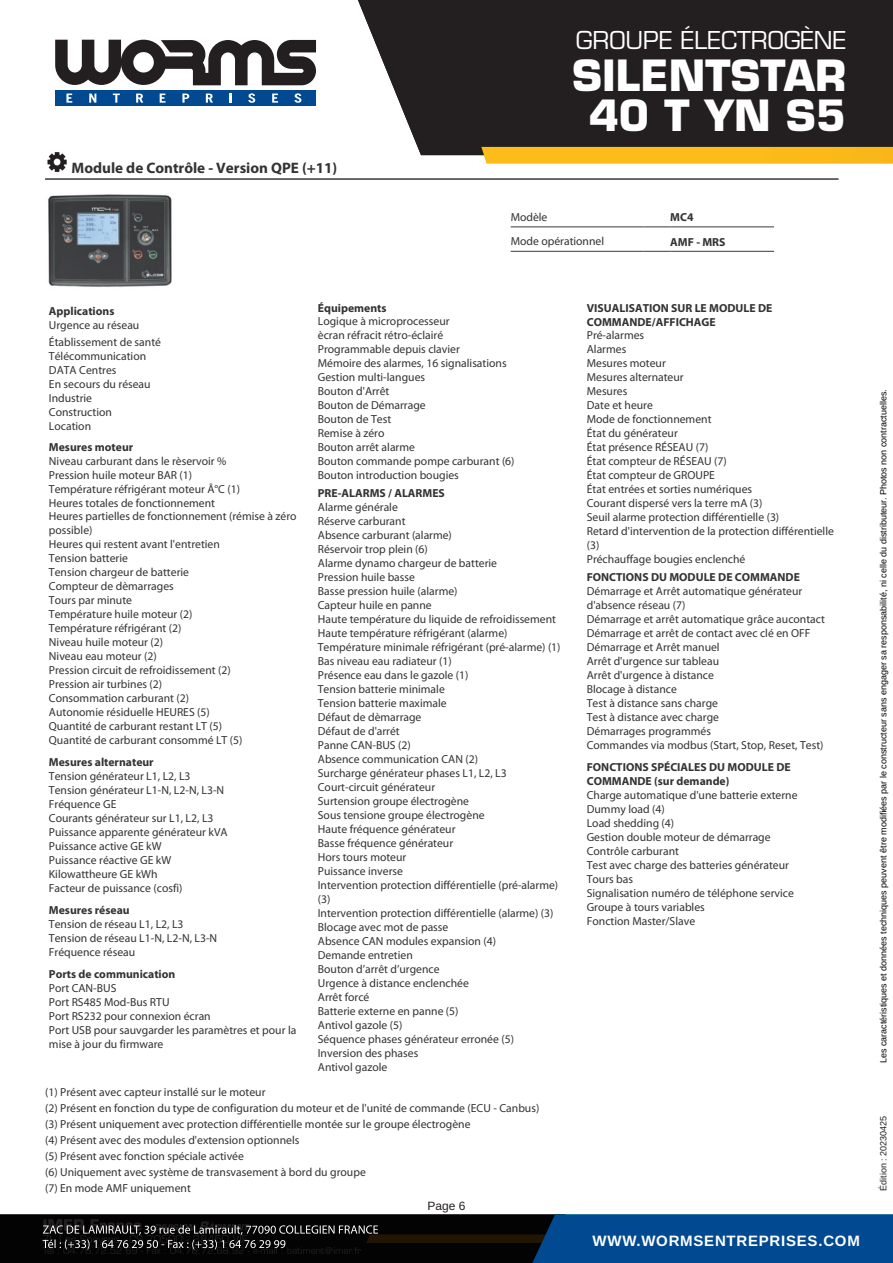
<style>
.page{position:relative;width:893px;height:1263px;background:#fff}
.page>*{position:absolute;margin:0;border:0;box-sizing:border-box;transform-origin:0 0}
.t1{font:700 42px/40.5px "Eurostile LT Std";color:#fff;text-align:center}
.t2{font:24px "Eurostile LT Std";color:#fff}
.t3{font:700 15.15px "Myriad Pro";color:#333}
.t4{font:700 15px "Arimo";letter-spacing:.05em;color:#fff}
.t5{font:12px "Arimo";color:#231f20}
.t6{font:11.7px/14px "Myriad Pro";color:#333}
.t7{font:700 11.7px "Myriad Pro";color:#333}
.t8{font:9px "Arimo";color:#000}
.t9{font:9px "Arimo";color:#231f20}
.s1{font-weight:700}
</style>
<div class="page">
<div style="left:358px;top:0;width:535px;height:155px;background:#231f20"></div>
<div style="left:481px;top:147px;width:412px;height:16px;background:#fdbc19"></div>
<svg style="left:55px;top:40px;width:261px;height:66px"></svg>
<svg style="left:0;top:1214px;width:893px;height:49px;background:#0d2944"></svg>
<img style="left:47px;top:152px;width:20px;height:20px">
<hr style="left:45px;top:178px;width:794px;height:2px;background:#000">
<img style="left:48px;top:194px;width:124px;height:93px">
<hr style="left:511px;top:226px;width:133px;height:1px;background:#555">
<svg style="left:644px;top:226px;width:26px;height:1px"></svg>
<hr style="left:670px;top:226px;width:104px;height:1px;background:#555">
<hr style="left:511px;top:251px;width:133px;height:1px;background:#555">
<svg style="left:644px;top:251px;width:26px;height:1px"></svg>
<hr style="left:670px;top:251px;width:104px;height:1px;background:#555">
<p class="t3" style="left:72px;top:158px;width:267px">Module de Contrôle - Version QPE (+11)</p>
<h2 class="t2" style="left:576px;top:25px;width:272px">GROUPE ÉLECTROGÈNE</h2>
<h1 class="t1" style="left:572px;top:55px;width:276px">SILENTSTAR<br>40 T YN S5</h1>
<p class="t6" style="left:511px;top:210px;width:38px">Modèle</p>
<p class="t7" style="left:670px;top:210px;width:25px">MC4</p>
<p class="t6" style="left:511px;top:234px;width:95px">Mode opérationnel</p>
<p class="t7" style="left:670px;top:234px;width:57px">AMF - MRS</p>
<p class="t6" style="left:49px;top:304px;width:92px"><span class="s1">Applications<br></span>Urgence au réseau</p>
<p class="t6" style="left:49px;top:335px;width:114px">Établissement de santé<br>Télécommunication<br>DATA Centres<br>En secours du réseau<br>Industrie<br>Construction<br>Location</p>
<p class="t6" style="left:49px;top:439px;width:249px"><span class="s1">Mesures moteur<br></span>Niveau carburant dans le rèservoir %<br>Pression huile moteur BAR (1)<br>Température réfrigérant moteur Â°C (1)<br>Heures totales de fonctionnement<br>Heures partielles de fonctionnement (rémise à zéro possible)<br>Heures qui restent avant l'entretien<br>Tension batterie<br>Tension chargeur de batterie<br>Compteur de dèmarrages<br>Tours par minute<br>Température huile moteur (2)<br>Température réfrigérant (2)<br>Niveau huile moteur (2)<br>Niveau eau moteur (2)<br>Pression circuit de refroidissement (2)<br>Pression air turbines (2)<br>Consommation carburant (2)<br>Autonomie résiduelle HEURES (5)<br>Quantité de carburant restant LT (5)<br>Quantité de carburant consommé LT (5)</p>
<p class="t6" style="left:49px;top:755px;width:180px"><span class="s1">Mesures alternateur<br></span>Tension générateur L1, L2, L3<br>Tension générateur L1-N, L2-N, L3-N<br>Fréquence GE<br>Courants générateur sur L1, L2, L3<br>Puissance apparente générateur kVA<br>Puissance active GE kW<br>Puissance réactive GE kW<br>Kilowattheure GE kWh<br>Facteur de puissance (cosfi)</p>
<p class="t6" style="left:49px;top:903px;width:170px"><span class="s1">Mesures réseau<br></span>Tension de réseau L1, L2, L3<br>Tension de réseau L1-N, L2-N, L3-N<br>Fréquence réseau</p>
<p class="t6" style="left:49px;top:967px;width:249px"><span class="s1">Ports de communication<br></span>Port CAN-BUS<br>Port RS485 Mod-Bus RTU<br>Port RS232 pour connexion écran<br>Port USB pour sauvgarder les paramètres et pour la mise à jour du firmware</p>
<p class="t6" style="left:318px;top:300px;width:198px"><span class="s1">Équipements<br></span>Logique à microprocesseur<br>ècran réfracit rétro-éclairé<br>Programmable depuis clavier<br>Mémoire des alarmes, 16 signalisations<br>Gestion multi-langues<br>Bouton d'Arrêt<br>Bouton de Démarrage<br>Bouton de Test<br>Remise à zéro<br>Bouton arrêt alarme<br>Bouton commande pompe carburant (6)<br>Bouton introduction bougies</p>
<p class="t6" style="left:318px;top:486px;width:244px"><span class="s1">PRE-ALARMS / ALARMES<br></span>Alarme générale<br>Réserve carburant<br>Absence carburant (alarme)<br>Réservoir trop plein (6)<br>Alarme dynamo chargeur de batterie<br>Pression huile basse<br>Basse pression huile (alarme)<br>Capteur huile en panne<br>Haute température du liquide de refroidissement<br>Haute température réfrigérant (alarme)<br>Température minimale réfrigérant (pré-alarme) (1)<br>Bas niveau eau radiateur (1)<br>Présence eau dans le gazole (1)<br>Tension batterie minimale<br>Tension batterie maximale<br>Défaut de dèmarrage<br>Défaut de d'arrét<br>Panne CAN-BUS (2)<br>Absence communication CAN (2)<br>Surcharge générateur phases L1, L2, L3<br>Court-circuit générateur<br>Surtension groupe électrogène<br>Sous tensione groupe électrogène<br>Haute fréquence générateur<br>Basse fréquence générateur<br>Hors tours moteur<br>Puissance inverse<br>Intervention protection différentielle (pré-alarme) (3)<br>Intervention protection différentielle (alarme) (3)<br>Blocage avec mot de passe<br>Absence CAN modules expansion (4)<br>Demande entretien<br>Bouton d’arrêt d’urgence<br>Urgence à distance enclenchée<br>Arrêt forcé<br>Batterie externe en panne (5)<br>Antivol gazole (5)<br>Séquence phases générateur erronée (5)<br>Inversion des phases<br>Antivol gazole</p>
<p class="t6" style="left:45px;top:1083px;width:496px;line-height:16px">(1) Présent avec capteur installé sur le moteur<br>(2) Présent en fonction du type de configuration du moteur et de l'unité de commande (ECU - Canbus) (3) Présent uniquement avec protection différentielle montée sur le groupe électrogène<br>(4) Présent avec des modules d'extension optionnels<br>(5) Présent avec fonction spéciale activée<br>(6) Uniquement avec système de transvasement à bord du groupe<br>(7) En mode AMF uniquement</p>
<p class="t5" style="left:427px;top:1197px;width:40px">Page 6</p>
<p class="t6" style="left:587px;top:300px;width:249px"><span class="s1">VISUALISATION SUR LE MODULE DE<br>COMMANDE/AFFICHAGE<br></span>Pré-alarmes<br>Alarmes<br>Mesures moteur<br>Mesures alternateur<br>Mesures<br>Date et heure<br>Mode de fonctionnement<br>État du générateur<br>État présence RÉSEAU (7)<br>État compteur de RÉSEAU (7)<br>État compteur de GROUPE<br>État entrées et sorties numériques<br>Courant dispersé vers la terre mA (3)<br>Seuil alarme protection différentielle (3)<br>Retard d'intervention de la protection différentielle (3)<br>Préchauffage bougies enclenché</p>
<p class="t6" style="left:587px;top:570px;width:240px"><span class="s1">FONCTIONS DU MODULE DE COMMANDE<br></span>Démarrage et Arrêt automatique générateur d'absence réseau (7)<br>Démarrage et arrêt automatique grâce aucontact<br>Démarrage et arrêt de contact avec clé en OFF<br>Démarrage et Arrêt manuel<br>Arrêt d'urgence sur tableau<br>Arrêt d'urgence à distance<br>Blocage à distance<br>Test à distance sans charge<br>Test à distance avec charge<br>Démarrages programmés<br>Commandes via modbus (Start, Stop, Reset, Test)</p>
<p class="t6" style="left:587px;top:760px;width:212px"><span class="s1">FONCTIONS SPÉCIALES DU MODULE DE<br>COMMANDE (sur demande)<br></span>Charge automatique d'une batterie externe<br>Dummy load (4)<br>Load shedding (4)<br>Gestion double moteur de démarrage<br>Contrôle carburant<br>Test avec charge des batteries générateur<br>Tours bas<br>Signalisation numéro de téléphone service<br>Groupe à tours variables<br>Fonction Master/Slave</p>
<p class="t8" style="left:877px;top:1054px;width:675px;rotate:-90deg">Les c ractér stiques et données techniques peuvent être modifiées par le constructeur sans engager sa responsabilité, ni c lle du distributeur. Ph tos non contractu lles.</p>
<p class="t8" style="left:877px;top:1063px;width:675px;rotate:-90deg">Les caractéristiques et données techniques peuvent être modifiées par le constructeur sans engager sa responsabilité, ni celle du distributeur. Photos non contractuelles.</p>
<p class="t4" style="left:593px;top:1230px;width:269px">WWW.WORMSENTREPRISES.COM</p>
<p class="t4" style="left:745px;top:1230px;width:116px">WWW.IMER.FR</p>
<p class="t9" style="left:877px;top:1191px;width:77px;rotate:-90deg">Édition : 20230425</p>
</div>
